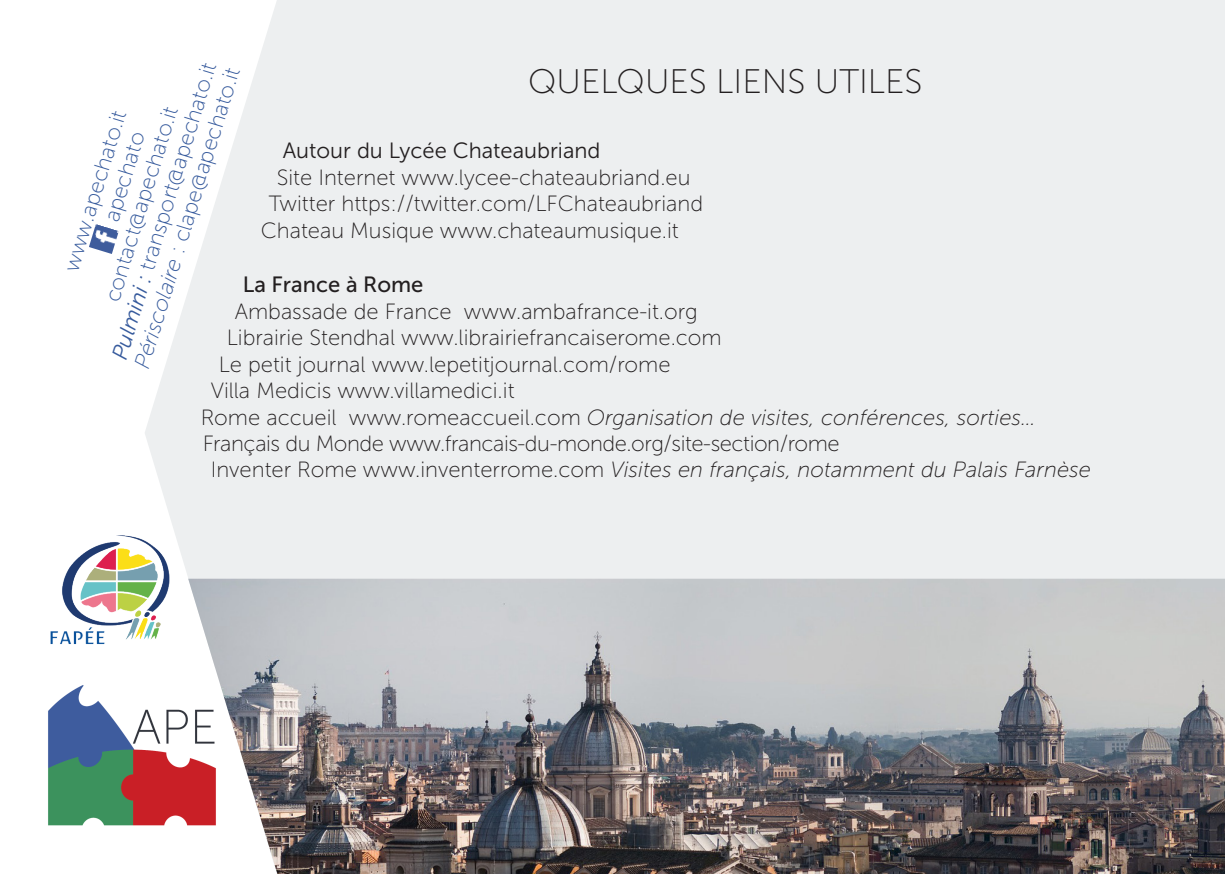
<style>
.page{position:relative;width:1225px;height:874px;background:#fff}
.page>*{position:absolute;margin:0;border:0;box-sizing:border-box;transform-origin:0 0}
.t1{font:34px "Museo Sans 100";color:#231f20}
.t2{font:22px "Museo Sans 100";color:#231f20}
.t3{font:italic 22px "Museo Sans 100";color:#231f20}
.t4{font:22px "Museo Sans 100";color:#375b9d}
.t5{font:22px "Museo Sans 100";letter-spacing:-.02em;color:#231f20}
.t6{font:22px "Museo Sans 300";color:#231f20}
.t7{font:22px "Museo Sans 500";color:#231f20}
.s1{font-family:"Museo Sans 300";font-style:italic}
.s2{font-style:italic}
.s3{font-style:normal}
</style>
<div class="page">
<div style="left:145px;top:0;width:1080px;height:578px;background:#edeff0"></div>
<img style="left:48px;top:685px;width:140px;height:141px">
<img style="left:188px;top:578px;width:1037px;height:295px">
<img style="left:89px;top:224px;width:30px;height:30px">
<img style="left:50px;top:535px;width:126px;height:110px">
<p class="t4" style="left:108px;top:355px;width:311px;rotate:-73deg"><span class="s1">Pulmini :</span> transport@apechato.it</p>
<p class="t4" style="left:130px;top:364px;width:315px;rotate:-73deg"><span class="s2">Périscolaire</span> : clape@apechato.it</p>
<p class="t1" style="left:528px;top:64px;width:396px">QUELQUES LIENS UTILES</p>
<p class="t4" style="left:100px;top:297px;width:205px;rotate:-73deg">contact@apechato.it</p>
<p class="t4" style="left:59px;top:267px;width:169px;rotate:-73deg">www.apechato.it</p>
<p class="t4" style="left:100px;top:217px;width:94px;rotate:-73deg">apechato</p>
<p class="t6" style="left:283px;top:139px;width:319px">Autour du Lycée Chateaubriand</p>
<p class="t2" style="left:277px;top:165px;width:415px">Site Internet www.lycee-chateaubriand.eu</p>
<p class="t2" style="left:269px;top:192px;width:436px">Twitter https://twitter.com/LFChateaubriand</p>
<p class="t2" style="left:261px;top:218px;width:419px">Chateau Musique www.chateaumusique.it</p>
<p class="t7" style="left:243px;top:273px;width:182px">La France à Rome</p>
<p class="t2" style="left:235px;top:299px;width:464px">Ambassade de France www.ambafrance-it.org</p>
<p class="t2" style="left:227px;top:326px;width:496px">Librairie Stendhal www.librairiefrancaiserome.com</p>
<p class="t2" style="left:219px;top:352px;width:453px">Le petit journal www.lepetitjournal.com/rome</p>
<p class="t2" style="left:211px;top:379px;width:305px">Villa Medicis www.villamedici.it</p>
<p class="t3" style="left:201px;top:405px;width:836px"><span class="s3">Rome accueil www.romeaccueil.com</span> Organisation de visites, conférences, sorties…</p>
<p class="t5" style="left:203px;top:431px;width:638px">Français du Monde www.francais-du-monde.org/site-section/rome</p>
<p class="t3" style="left:211px;top:458px;width:882px"><span class="s3">Inventer Rome www.inventerrome.com</span> Visites en français, notamment du Palais Farnèse</p>
</div>
